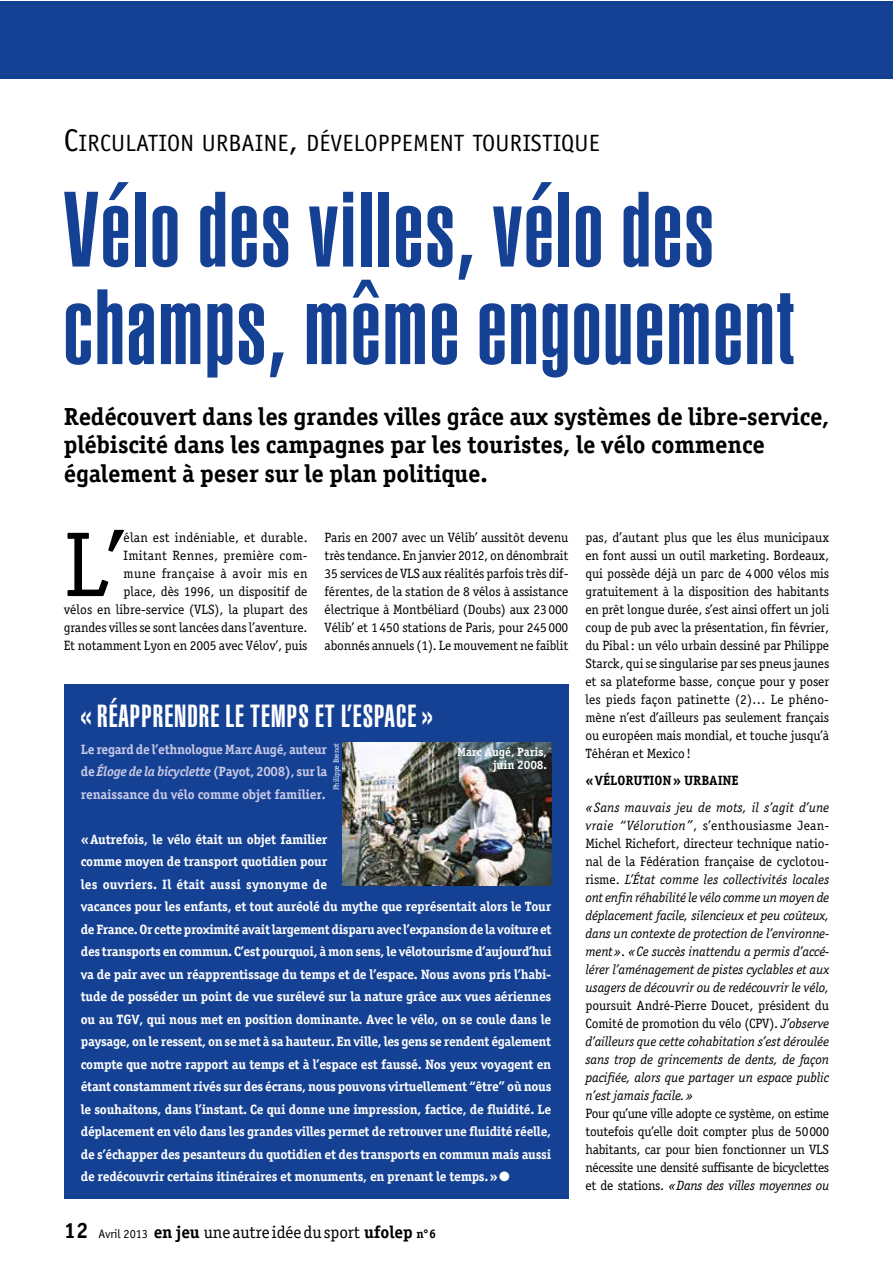
<style>
.page{position:relative;width:893px;height:1263px;background:#fff}
.page>*{position:absolute;margin:0;border:0;box-sizing:border-box;transform-origin:0 0}
.t1{font:900 extra-condensed 105px/97.5px "Helvetica";letter-spacing:.02em;color:#154194}
.t2{font:92.4px "Officina Serif";color:#000}
.t3{font:900 extra-condensed 31.5px "Helvetica";letter-spacing:.03em;color:#fff}
.t4{font:700 24.75px/28.5px "Officina Serif";letter-spacing:-.005em;color:#000}
.t5{font:23.7px "Officina Sans";letter-spacing:.01em;color:#000}
.t6{font:17.25px "Officina Serif";letter-spacing:-.005em;color:#000}
.t7{font:13.5px/18px "Officina Serif";letter-spacing:-.01em;color:#000;text-align:justify}
.t8{font:700 13.5px/22.5px "Officina Serif";letter-spacing:-.015em;color:#fff}
.t9{font:italic 13.5px/18px "Officina Serif";letter-spacing:-.01em;color:#000;text-align:justify}
.t10{font:700 13.5px/22.5px "Officina Serif";letter-spacing:-.01em;color:#c8c9e7;text-align:justify}
.t11{font:700 13.5px "Officina Serif";letter-spacing:-.005em;color:#000}
.t12{font:700 12px/13.5px "Officina Serif";letter-spacing:-.005em;color:#fff;text-align:right}
.t13{font:7.5px "Officina Serif";letter-spacing:-.005em;color:#fff}
.s1{font-size:31.5px}
.s2{font-style:normal}
.s3{font-style:italic}
.s4{font-weight:700;font-size:22.2px}
.s5{font-family:"Officina Sans";font-size:12.3px}
.s6{font-weight:700}
.s7{font-weight:700;font-size:12.3px}
</style>
<div class="page">
<div style="left:0;top:1px;width:892px;height:78px;background:#154194"></div>
<div style="left:64px;top:684px;width:504px;height:515px;background:#154194"></div>
<img style="left:342px;top:743px;width:209px;height:143px">
<h3 class="t5" style="left:64px;top:129px;width:537px"><span class="s1">C</span>IRCULATION URBAINE<span class="s1">,</span> DÉVELOPPEMENT TOURISTIQUE</h3>
<h1 class="t1" style="left:64px;top:180px;width:732px">Vélo des villes, vélo des champs, même engouement</h1>
<h3 class="t4" style="left:64px;top:402px;width:767px">Redécouvert dans les grandes villes grâce aux systèmes de libre-service, plébiscité dans les campagnes par les touristes, le vélo commence également à peser sur le plan politique.</h3>
<h2 class="t2" style="left:64px;top:511px;width:62px">L’</h2>
<p class="t7" style="left:64px;top:528px;width:245px;text-align:right">élan est indéniable, et durable.<br>Imitant Rennes, première com-<br>mune française à avoir mis en<br>place, dès 1996, un dispositif de<br>vélos en libre-service (VLS), la plupart des grandes villes se sont lancées dans l’aventure.<br>Et notamment Lyon en 2005 avec Vélov’, puis</p>
<p class="t7" style="left:325px;top:528px;width:245px">Paris en 2007 avec un Vélib’ aussitôt devenu très tendance. En janvier 2012, on dénombrait 35 services de VLS aux réalités parfois très dif&shy;férentes, de la station de 8 vélos à assistance électrique à Montbéliard (Doubs) aux 23000<br>Vélib’ et 1450 stations de Paris, pour 245000 abonnés annuels (1). Le mouvement ne faiblit</p>
<p class="t7" style="left:585px;top:528px;width:245px">pas, d’autant plus que les élus municipaux en font aussi un outil marketing. Bordeaux, qui possède déjà un parc de 4000 vélos mis gratuitement à la disposition des habitants en prêt longue durée, s’est ainsi offert un joli coup de pub avec la présentation, fin février, du Pibal: un vélo urbain dessiné par Philippe Starck, qui se singularise par ses pneus jaunes et sa plateforme basse, conçue pour y poser les pieds façon patinette (2)… Le phéno&shy;mène n’est d’ailleurs pas seulement français ou européen mais mondial, et touche jusqu’à Téhéran et Mexico!</p>
<p class="t11" style="left:585px;top:772px;width:155px">«VÉLORUTION» URBAINE</p>
<p class="t9" style="left:585px;top:798px;width:245px">« Sans mauvais jeu de mots, il s’agit d’une vraie “Vélorution”<span class="s2">, s’enthousiasme Jean-Michel Richefort, directeur technique natio&shy;nal de la Fédération française de cyclotou&shy;risme.</span> L’État comme les collectivités locales ont enfin réhabilité le vélo comme un moyen de déplacement facile, silencieux et peu coûteux, dans un contexte de protection de l’environne&shy;ment»<span class="s2">.</span> «Ce succès inattendu a permis d’accé&shy;lérer l’aménagement de pistes cyclables et aux usagers de découvrir ou de redécouvrir le vélo,</p>
<p class="t9" style="left:585px;top:996px;width:245px"><span class="s2">poursuit André-Pierre Doucet, président du Comité de promotion du vélo (CPV).</span> J’observe d’ailleurs que cette cohabitation s’est déroulée sans trop de grincements de dents, de façon pacifiée, alors que partager un espace public n’est jamais facile.»</p>
<p class="t7" style="left:585px;top:1104px;width:245px">Pour qu’une ville adopte ce système, on estime toutefois qu’elle doit compter plus de 50000 habitants, car pour bien fonctionner un VLS nécessite une densité suffisante de bicyclettes et de stations. <span class="s3">«Dans des villes moyennes ou</span></p>
<h3 class="t3" style="left:81px;top:698px;width:353px">« RÉAPPRENDRE LE TEMPS ET L’ESPACE »</h3>
<p class="t10" style="left:81px;top:737px;width:248px">Le regard de l’ethnologue Marc Augé, auteur de <span class="s3">Éloge de la bicyclette</span> (Payot, 2008), sur la renaissance du vélo comme objet familier.</p>
<p class="t8" style="left:81px;top:827px;width:472px">«Autrefois, le vélo était un objet familier<br>comme moyen de transport quotidien pour<br>les ouvriers. Il était aussi synonyme de<br>vacances pour les enfants, et tout auréolé du mythe que représentait alors le Tour de France. Or cette proximité avait largement disparu avec l’expansion de la voiture et des transports en commun. C’est pourquoi, à mon sens, le vélotourisme d’aujourd’hui va de pair avec un réapprentissage du temps et de l’espace. Nous avons pris l’habi&shy;tude de posséder un point de vue surélevé sur la nature grâce aux vues aériennes ou au TGV, qui nous met en position dominante. Avec le vélo, on se coule dans le paysage, on le ressent, on se met à sa hauteur. En ville, les gens se rendent également compte que notre rapport au temps et à l’espace est faussé. Nos yeux voyagent en étant constamment rivés sur des écrans, nous pouvons virtuellement “être” où nous le souhaitons, dans l’instant. Ce qui donne une impression, factice, de fluidité. Le déplacement en vélo dans les grandes villes permet de retrouver une fluidité réelle, de s’échapper des pesanteurs du quotidien et des transports en commun mais aussi de redécouvrir certains itinéraires et monuments, en prenant le temps.»</p>
<p class="t13" style="left:332px;top:790px;width:49px;rotate:-90deg">Philippe Brenot</p>
<p class="t12" style="left:457px;top:744px;width:92px">Marc Augé, Paris, juin 2008.</p>
<p class="t6" style="left:64px;top:1222px;width:374px"><span class="s4">12</span> <span class="s5">Avril 2013</span> <span class="s6">en jeu</span> une autre idée du sport <span class="s6">ufolep</span> <span class="s7">n°6</span></p>
</div>
